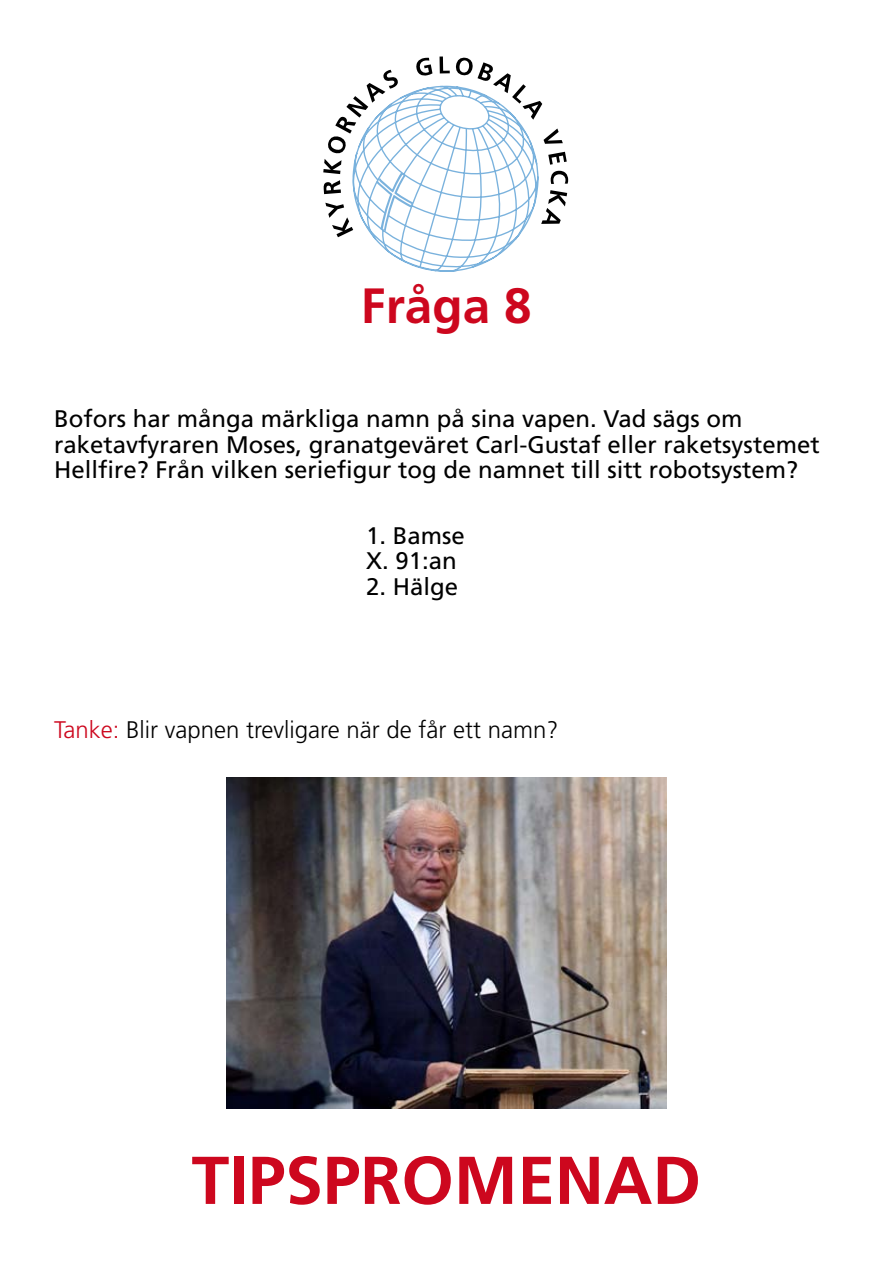
<style>
.page{position:relative;width:893px;height:1263px;background:#fff}
.page>*{position:absolute;margin:0;border:0;box-sizing:border-box;transform-origin:0 0}
.t1{font:700 67.5px "Frutiger";color:#cd071e}
.t2{font:700 49.5px "Frutiger";color:#cd071e}
.t3{font:24px/25.5px "Frutiger";color:#000}
.t4{font:300 24px "Frutiger";color:#000}
.s1{color:#cd071e}
</style>
<div class="page">
<svg style="left:373px;top:57px;width:196px;height:215px"></svg>
<svg style="left:439px;top:57px;width:103px;height:63px"></svg>
<svg style="left:544px;top:129px;width:19px;height:15px"></svg>
<svg style="left:548px;top:152px;width:19px;height:13px"></svg>
<svg style="left:551px;top:171px;width:17px;height:13px"></svg>
<svg style="left:541px;top:190px;width:26px;height:34px"></svg>
<svg style="left:323px;top:58px;width:109px;height:179px"></svg>
<img style="left:226px;top:777px;width:441px;height:332px">
<h2 class="t2" style="left:361px;top:276px;width:172px">FRÅGA 8</h2>
<p class="t3" style="left:54px;top:406px;width:767px">Bofors har många märkliga namn på sina vapen. Vad sägs om raketavfyraren Moses, granatgeväret Carl-Gustaf eller raketsystemet<br>Hellfire? Från vilken seriefigur tog de namnet till sitt robotsystem?</p>
<p class="t3" style="left:366px;top:523px;width:100px">1. Bamse<br>X. 91:an</p>
<p class="t3" style="left:366px;top:574px;width:94px">2. Hälge</p>
<p class="t4" style="left:54px;top:716px;width:506px"><span class="s1">Tanke:</span> Blir vapnen trevligare när de får ett namn?</p>
<h1 class="t1" style="left:192px;top:1141px;width:511px">TIPSPROMENAD</h1>
</div>
